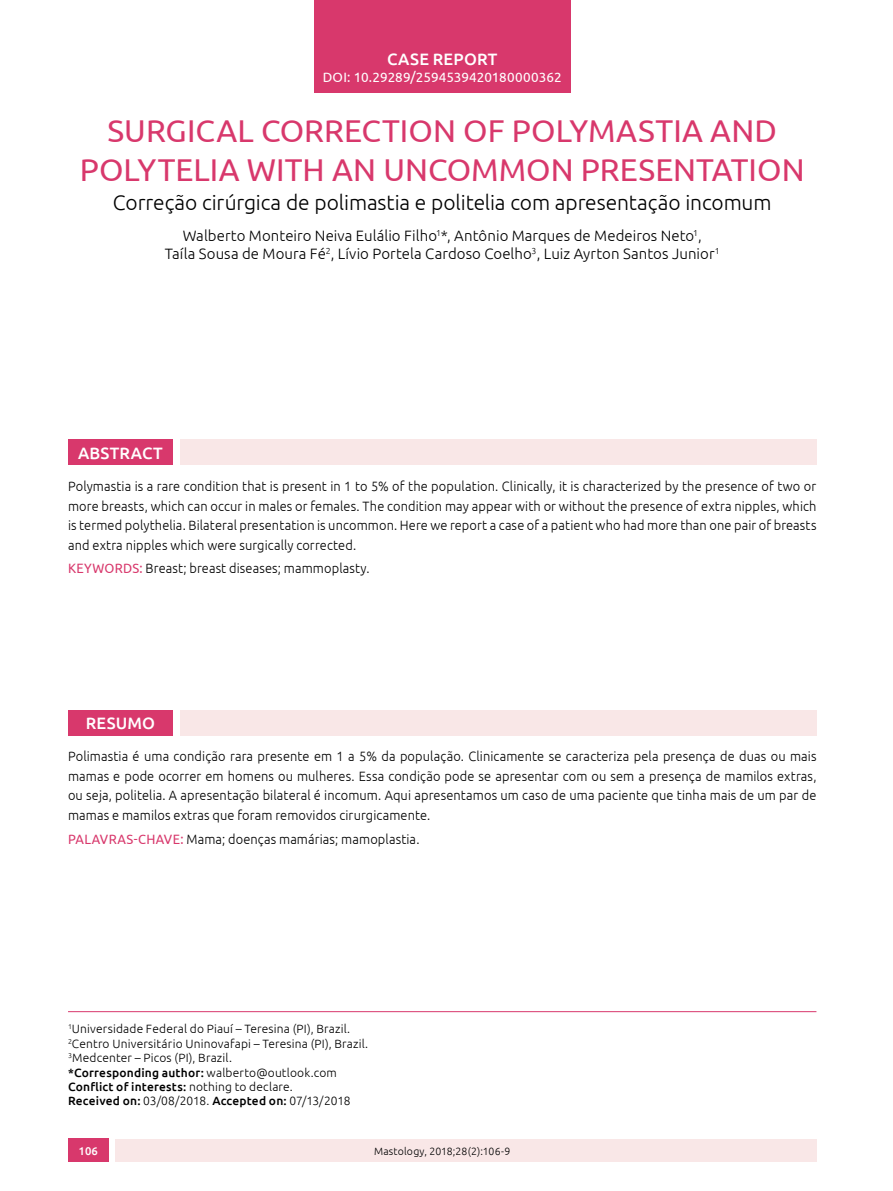
<style>
.page{position:relative;width:893px;height:1191px;background:#fff}
.page>*{position:absolute;margin:0;border:0;box-sizing:border-box;transform-origin:0 0}
.t1{font:31.5px/39px "Ubuntu";letter-spacing:.005em;color:#d8386c;text-align:center}
.t2{font:300 21px "Ubuntu";letter-spacing:-.005em;color:#000}
.t3{font:500 16.5px "Ubuntu";letter-spacing:.015em;color:#fff}
.t4{font:300 15px/18px "Ubuntu";letter-spacing:.005em;color:#000;text-align:center}
.t5{font:300 13.5px/19.5px "Ubuntu";letter-spacing:.01em;color:#000;text-align:justify;scale:.95 1}
.t6{font:13.5px "Ubuntu";color:#fff}
.t7{font:300 12px/14.4px "Ubuntu";letter-spacing:.015em;color:#000}
.t8{font:500 11.25px "Ubuntu";color:#fff}
.t9{font:300 10.5px "Ubuntu";letter-spacing:.015em;color:#000}
.s1{font-weight:400;color:#d8386c}
.s2{font-weight:500}
</style>
<div class="page">
<div style="left:115px;top:1139px;width:701px;height:23px;background:#f9e7e7"></div>
<div style="left:68px;top:1138px;width:40px;height:24px;background:#d8386c"></div>
<hr style="left:68px;top:1011px;width:748px;height:1px;background:#d8386c">
<div style="left:68px;top:710px;width:105px;height:26px;background:#d8386c"></div>
<div style="left:180px;top:710px;width:636px;height:26px;background:#f9e7e7"></div>
<div style="left:68px;top:439px;width:105px;height:26px;background:#d8386c"></div>
<div style="left:180px;top:439px;width:636px;height:26px;background:#f9e7e7"></div>
<div style="left:314px;top:0;width:256px;height:92px;background:#d8386c"></div>
<p class="t3" style="left:387px;top:49px;width:112px">CASE REPORT</p>
<p class="t6" style="left:323px;top:69px;width:240px">DOI: 10.29289/2594539420180000362</p>
<h1 class="t1" style="left:80px;top:110px;width:726px">SURGICAL CORRECTION OF POLYMASTIA AND<br>POLYTELIA WITH AN UNCOMMON PRESENTATION</h1>
<h2 class="t2" style="left:113px;top:190px;width:660px">Correção cirúrgica de polimastia e politelia com apresentação incomum</h2>
<p class="t4" style="left:165px;top:226px;width:556px">Walberto Monteiro Neiva Eulálio Filho<sup>1</sup>*, Antônio Marques de Medeiros Neto<sup>1</sup>,<br>Taíla Sousa de Moura Fé<sup>2</sup>, Lívio Portela Cardoso Coelho<sup>3</sup>, Luiz Ayrton Santos Junior<sup>1</sup></p>
<p class="t3" style="left:78px;top:442px;width:86px">ABSTRACT</p>
<p class="t5" style="left:68px;top:476px;width:789px">Polymastia is a rare condition that is present in 1 to 5% of the population. Clinically, it is characterized by the presence of two or more breasts, which can occur in males or females. The condition may appear with or without the presence of extra nipples, which is termed polythelia. Bilateral presentation is uncommon. Here we report a case of a patient who had more than one pair of breasts and extra nipples which were surgically corrected.</p>
<p class="t5" style="left:68px;top:558px;width:319px"><span class="s1">KEYWORDS:</span> Breast; breast diseases; mammoplasty.</p>
<p class="t3" style="left:86px;top:713px;width:71px">RESUMO</p>
<p class="t5" style="left:68px;top:746px;width:789px">Polimastia é uma condição rara presente em 1 a 5% da população. Clinicamente se caracteriza pela presença de duas ou mais mamas e pode ocorrer em homens ou mulheres. Essa condição pode se apresentar com ou sem a presença de mamilos extras, ou seja, politelia. A apresentação bilateral é incomum. Aqui apresentamos um caso de uma paciente que tinha mais de um par de mamas e mamilos extras que foram removidos cirurgicamente.</p>
<p class="t5" style="left:68px;top:828px;width:372px"><span class="s1">PALAVRAS-CHAVE:</span> Mama; doenças mamárias; mamoplastia.</p>
<p class="t7" style="left:68px;top:1021px;width:302px"><sup>1</sup>Universidade Federal do Piauí – Teresina (PI), Brazil.<br><sup>2</sup>Centro Universitário Uninovafapi – Teresina (PI), Brazil.<br><sup>3</sup>Medcenter – Picos (PI), Brazil.<br><span class="s2">*Corresponding author:</span> walberto@outlook.com <span class="s2">Conflict of interests:</span> nothing to declare.<br><span class="s2">Received on:</span> 03/08/2018. <span class="s2">Accepted on:</span> 07/13/2018</p>
<p class="t8" style="left:79px;top:1143px;width:21px">106</p>
<p class="t9" style="left:374px;top:1144px;width:138px">Mastology, 2018;28(2):106-9</p>
</div>
